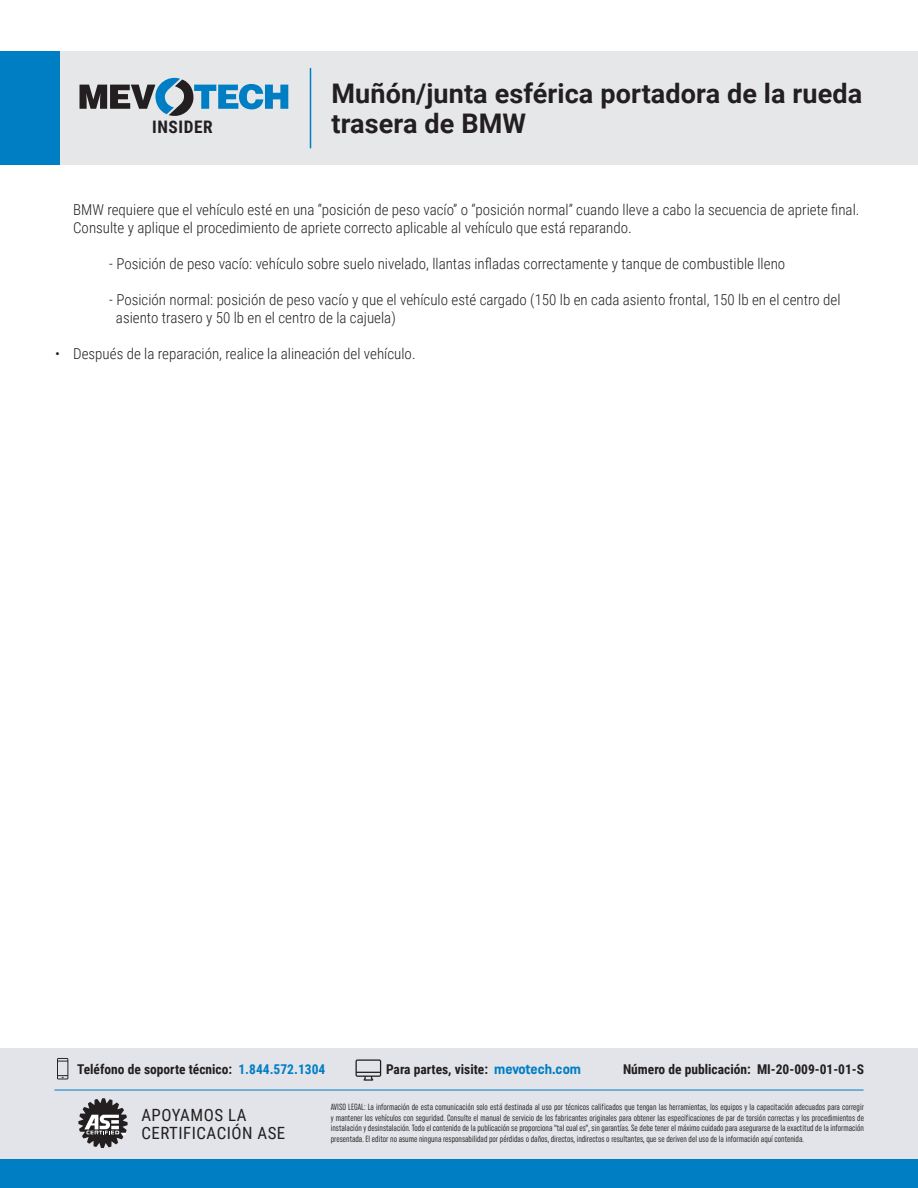
<style>
.page{position:relative;width:918px;height:1188px;background:#fff}
.page>*{position:absolute;margin:0;border:0;box-sizing:border-box;transform-origin:0 0}
.t1{font:700 27px "Roboto";letter-spacing:.005em;color:#231f20}
.t2{font:700 17.25px "Roboto Condensed";letter-spacing:.035em;color:#231f20}
.t3{font:16.8px/18px "Roboto Condensed";letter-spacing:.03em;color:#231f20}
.t4{font:300 15px/18px "Roboto Condensed";color:#231f20}
.t5{font:700 13.5px "Roboto Condensed";color:#231f20}
.t6{font:extra-condensed 9px/10.5px "Uniform";color:#231f20;text-align:justify}
.s1{color:#007ec4}
.s2{font-family:"Uniform Condensed";font-size:14.25px;color:#007ec4}
</style>
<div class="page">
<div style="left:50px;top:51px;width:868px;height:113px;background:#e6e7e9"></div>
<div style="left:0;top:51px;width:59px;height:113px;background:#007ec4"></div>
<hr style="left:310px;top:69px;width:1px;height:79px;background:#007ec4">
<svg style="left:80px;top:78px;width:208px;height:38px"></svg>
<div style="left:0;top:1049px;width:918px;height:139px;background:#e2e4e9"></div>
<div style="left:0;top:1160px;width:918px;height:28px;background:#007ec4"></div>
<svg style="left:78px;top:1098px;width:50px;height:50px"></svg>
<svg style="left:57px;top:1058px;width:11px;height:21px"></svg>
<svg style="left:356px;top:1059px;width:25px;height:22px"></svg>
<hr style="left:55px;top:1090px;width:808px;height:1px;background:#007ec4">
<h1 class="t1" style="left:332px;top:74px;width:532px">Muñón/junta esférica portadora de la rueda</h1>
<h2 class="t2" style="left:152px;top:115px;width:62px">INSIDER</h2>
<h1 class="t1" style="left:332px;top:104px;width:196px">trasera de BMW</h1>
<h3 class="t4" style="left:73px;top:200px;width:788px">BMW requiere que el vehículo esté en una “posición de peso vacío” o “posición normal” cuando lleve a cabo la secuencia de apriete final.<br>Consulte y aplique el procedimiento de apriete correcto aplicable al vehículo que está reparando.</h3>
<h3 class="t4" style="left:109px;top:254px;width:678px">- Posición de peso vacío: vehículo sobre suelo nivelado, llantas infladas correctamente y tanque de combustible lleno</h3>
<h3 class="t4" style="left:116px;top:290px;width:726px;text-indent:-7px">- Posición normal: posición de peso vacío y que el vehículo esté cargado (150 lb en cada asiento frontal, 150 lb en el centro del asiento trasero y 50 lb en el centro de la cajuela)</h3>
<h3 class="t4" style="left:55px;top:344px;width:362px">• Después de la reparación, realice la alineación del vehículo.</h3>
<h3 class="t5" style="left:77px;top:1060px;width:250px">Teléfono de soporte técnico: <span class="s1">1.844.572.1304</span></h3>
<h3 class="t5" style="left:386px;top:1060px;width:197px">Para partes, visite: <span class="s2">mevotech.com</span></h3>
<h3 class="t5" style="left:623px;top:1060px;width:243px">Número de publicación: MI-20-009-01-01-S</h3>
<h3 class="t3" style="left:141px;top:1106px;width:145px">APOYAMOS LA<br>CERTIFICACIÓN ASE</h3>
<p class="t6" style="left:331px;top:1102px;width:535px">AVISO LEGAL: La información de esta comunicación solo está destinada al uso por técnicos calificados que tengan las herramientas, los equipos y la capacitación adecuados para corregir y mantener los vehículos con seguridad. Consulte el manual de servicio de los fabricantes originales para obtener las especificaciones de par de torsión correctas y los procedimientos de instalación y desinstalación. Todo el contenido de la publicación se proporciona “tal cual es”, sin garantías. Se debe tener el máximo cuidado para asegurarse de la exactitud de la información presentada. El editor no asume ninguna responsabilidad por pérdidas o daños, directos, indirectos o resultantes, que se deriven del uso de la información aquí contenida.</p>
</div>
